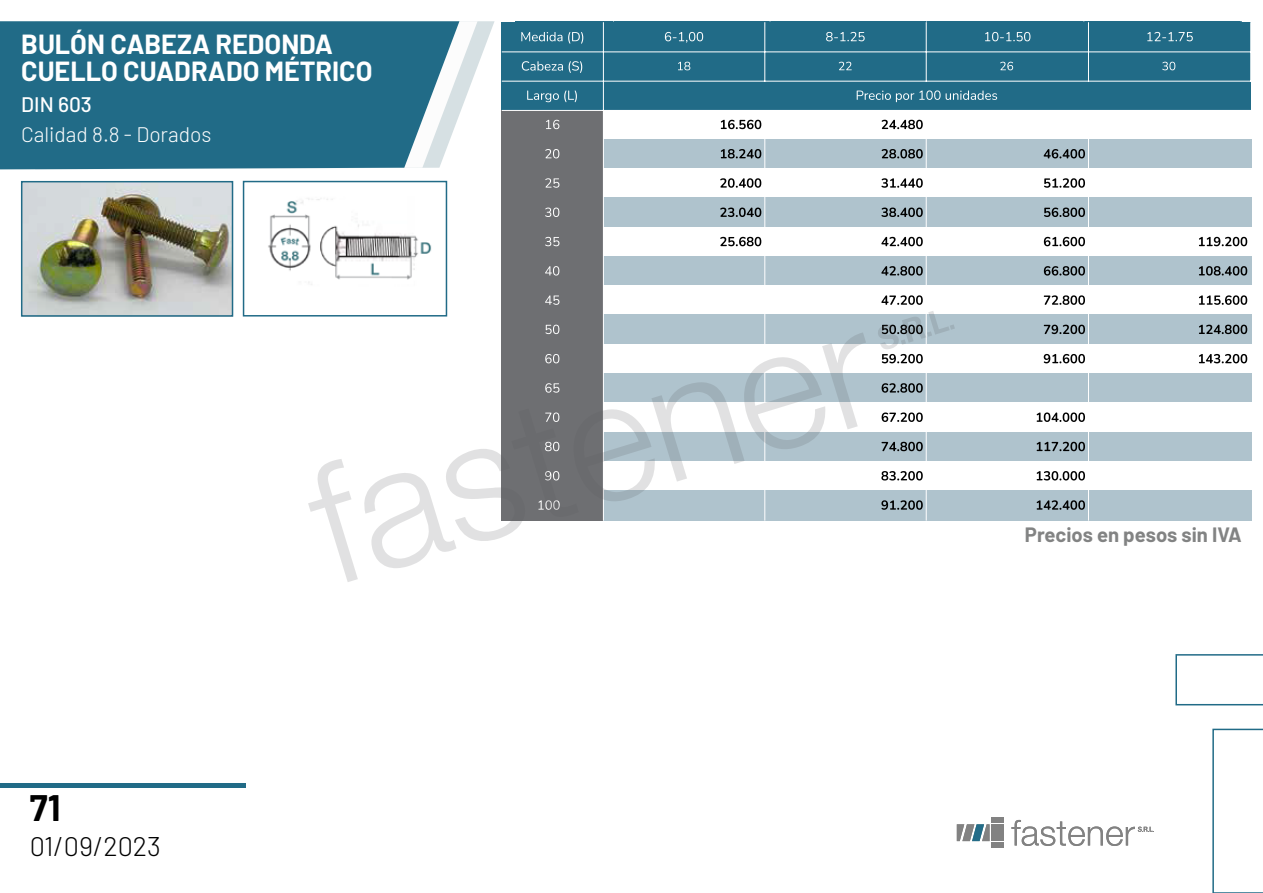
<style>
.page{position:relative;width:1263px;height:893px;background:#fff}
.page>*{position:absolute;margin:0;border:0;box-sizing:border-box;transform-origin:0 0}
.t1{font:700 36px "Barlow";color:#000}
.t2{font:700 27px/27px "Barlow";color:#fff}
.t3{font:300 27px "Barlow";color:#000}
.t4{font:300 21px "Barlow";color:#fff}
.t5{font:500 21px "Barlow";color:#fff}
.t6{font:700 20.25px "Barlow";color:#828383}
</style>
<div class="page">
<svg style="left:477px;top:21px;width:17px;height:46px"></svg>
<svg style="left:459px;top:21px;width:18px;height:94px"></svg>
<svg style="left:0;top:21px;width:459px;height:148px;background:#2e738e"></svg>
<div style="left:991px;top:818px;width:13px;height:5px;background:#828282"></div>
<div style="left:991px;top:824px;width:13px;height:17px;background:#828282"></div>
<div style="left:991px;top:842px;width:13px;height:6px;background:#828282"></div>
<svg style="left:957px;top:824px;width:32px;height:17px"></svg>
<svg style="left:1011px;top:820px;width:143px;height:26px"></svg>
<div style="left:0;top:783px;width:246px;height:5px;background:#216b87"></div>
<svg style="left:1175px;top:654px;width:88px;height:51px"></svg>
<svg style="left:1212px;top:728px;width:51px;height:165px"></svg>
<img style="left:20px;top:180px;width:428px;height:137px">
<div style="left:502px;top:22px;width:749px;height:89px;background:#216b87"></div>
<div style="left:502px;top:110px;width:102px;height:411px;background:#6e6f72"></div>
<div style="left:603px;top:139px;width:648px;height:30px;background:#afc3cd"></div>
<div style="left:603px;top:198px;width:648px;height:30px;background:#afc3cd"></div>
<div style="left:603px;top:227px;width:648px;height:30px;background:#fff"></div>
<div style="left:603px;top:256px;width:648px;height:30px;background:#afc3cd"></div>
<div style="left:603px;top:315px;width:648px;height:30px;background:#afc3cd"></div>
<div style="left:603px;top:344px;width:648px;height:30px;background:#fff"></div>
<div style="left:603px;top:373px;width:648px;height:31px;background:#afc3cd"></div>
<div style="left:603px;top:403px;width:648px;height:30px;background:#fff"></div>
<div style="left:603px;top:432px;width:648px;height:30px;background:#afc3cd"></div>
<div style="left:603px;top:461px;width:648px;height:30px;background:#fff"></div>
<div style="left:603px;top:490px;width:648px;height:31px;background:#afc3cd"></div>
<hr style="left:603px;top:22px;width:1px;height:499px;background:#fff">
<hr style="left:764px;top:22px;width:1px;height:60px;background:#fff">
<hr style="left:764px;top:110px;width:1px;height:411px;background:#fff">
<hr style="left:926px;top:22px;width:1px;height:60px;background:#fff">
<hr style="left:926px;top:110px;width:1px;height:411px;background:#fff">
<hr style="left:1088px;top:22px;width:1px;height:60px;background:#fff">
<hr style="left:1088px;top:110px;width:1px;height:411px;background:#fff">
<hr style="left:502px;top:51px;width:749px;height:1px;background:#fff">
<hr style="left:502px;top:81px;width:749px;height:1px;background:#fff">
<hr style="left:1250px;top:22px;width:1px;height:60px;background:#fff">
<hr style="left:502px;top:110px;width:749px;height:1px;background:#fff">
<svg style="left:521px;top:32px;width:62px;height:12px"></svg>
<svg style="left:665px;top:32px;width:38px;height:11px"></svg>
<svg style="left:826px;top:32px;width:39px;height:9px"></svg>
<svg style="left:985px;top:32px;width:45px;height:9px"></svg>
<svg style="left:1147px;top:32px;width:46px;height:9px"></svg>
<svg style="left:522px;top:61px;width:60px;height:12px"></svg>
<svg style="left:678px;top:62px;width:12px;height:8px"></svg>
<svg style="left:839px;top:62px;width:13px;height:8px"></svg>
<svg style="left:1000px;top:62px;width:13px;height:8px"></svg>
<svg style="left:1162px;top:62px;width:13px;height:8px"></svg>
<svg style="left:527px;top:90px;width:50px;height:12px"></svg>
<svg style="left:857px;top:90px;width:140px;height:12px"></svg>
<svg style="left:546px;top:120px;width:13px;height:9px"></svg>
<svg style="left:721px;top:120px;width:40px;height:9px"></svg>
<svg style="left:882px;top:120px;width:41px;height:9px"></svg>
<svg style="left:545px;top:149px;width:14px;height:9px"></svg>
<svg style="left:721px;top:149px;width:40px;height:9px"></svg>
<svg style="left:882px;top:149px;width:41px;height:9px"></svg>
<svg style="left:1044px;top:149px;width:41px;height:9px"></svg>
<svg style="left:545px;top:178px;width:14px;height:10px"></svg>
<svg style="left:720px;top:178px;width:41px;height:10px"></svg>
<svg style="left:881px;top:178px;width:42px;height:10px"></svg>
<svg style="left:1044px;top:178px;width:41px;height:10px"></svg>
<svg style="left:545px;top:208px;width:14px;height:9px"></svg>
<svg style="left:720px;top:208px;width:41px;height:9px"></svg>
<svg style="left:881px;top:208px;width:42px;height:9px"></svg>
<svg style="left:1044px;top:208px;width:41px;height:9px"></svg>
<svg style="left:545px;top:237px;width:14px;height:9px"></svg>
<svg style="left:720px;top:237px;width:41px;height:9px"></svg>
<svg style="left:881px;top:237px;width:42px;height:9px"></svg>
<svg style="left:1044px;top:237px;width:41px;height:9px"></svg>
<svg style="left:545px;top:266px;width:14px;height:10px"></svg>
<svg style="left:881px;top:266px;width:42px;height:10px"></svg>
<svg style="left:1044px;top:266px;width:41px;height:10px"></svg>
<svg style="left:545px;top:295px;width:14px;height:10px"></svg>
<svg style="left:881px;top:295px;width:42px;height:10px"></svg>
<svg style="left:1044px;top:295px;width:41px;height:10px"></svg>
<svg style="left:1044px;top:325px;width:41px;height:9px"></svg>
<svg style="left:1044px;top:354px;width:41px;height:9px"></svg>
<svg style="left:1199px;top:109px;width:48px;height:294px"></svg>
<svg style="left:882px;top:383px;width:41px;height:10px"></svg>
<svg style="left:882px;top:412px;width:41px;height:10px"></svg>
<svg style="left:1037px;top:412px;width:48px;height:10px"></svg>
<svg style="left:881px;top:442px;width:42px;height:9px"></svg>
<svg style="left:1037px;top:442px;width:48px;height:9px"></svg>
<svg style="left:881px;top:471px;width:42px;height:9px"></svg>
<svg style="left:1037px;top:471px;width:48px;height:9px"></svg>
<svg style="left:881px;top:500px;width:42px;height:10px"></svg>
<svg style="left:1037px;top:500px;width:48px;height:10px"></svg>
<svg style="left:308px;top:459px;width:50px;height:123px"></svg>
<svg style="left:364px;top:325px;width:502px;height:243px"></svg>
<svg style="left:877px;top:311px;width:78px;height:52px"></svg>
<p class="t2" style="left:21px;top:29px;width:353px">BULÓN CABEZA REDONDA<br>CUELLO CUADRADO MÉTRICO</p>
<p class="t5" style="left:21px;top:89px;width:72px">DIN 603</p>
<p class="t4" style="left:21px;top:119px;width:192px">Calidad 8.8 - Dorados</p>
<h1 class="t1" style="left:30px;top:781px;width:32px">71</h1>
<p class="t3" style="left:30px;top:827px;width:133px">01/09/2023</p>
<p class="t6" style="left:1025px;top:520px;width:218px">Precios en pesos sin IVA</p>
</div>
